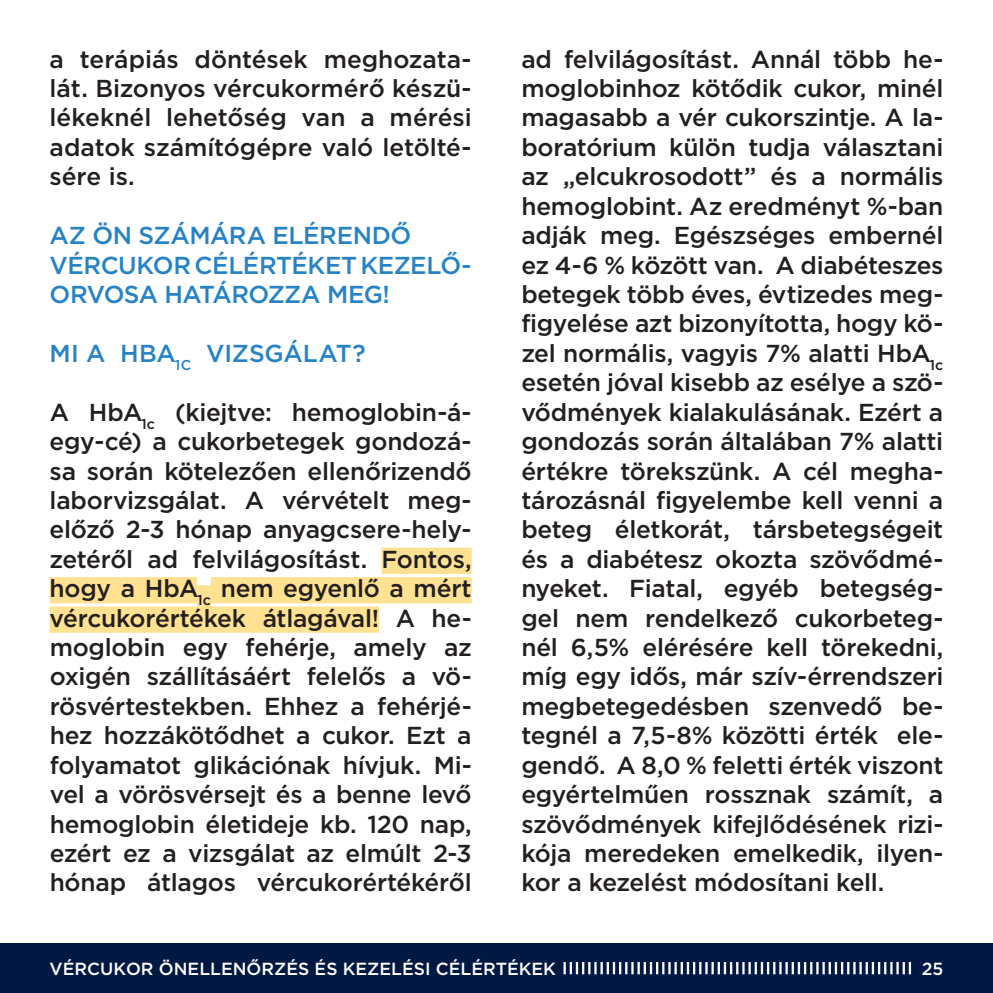
<style>
.page{position:relative;width:993px;height:993px;background:#fff}
.page>*{position:absolute;margin:0;border:0;box-sizing:border-box;transform-origin:0 0}
.t1{font:500 24.5px/29.4px "Gotham H";letter-spacing:-.01em;color:#231f20;text-align:justify}
.t2{font:500 24.5px/29.4px "Gotham H";letter-spacing:-.015em;color:#2783c5}
.t3{font:500 24.5px "Gotham H";letter-spacing:.005em;color:#2783c5}
.t4{font:500 17.5px "Gotham H";color:#fff}
</style>
<div class="page">
<div style="left:0;top:943px;width:992px;height:49px;background:#001942"></div>
<div style="left:381px;top:547px;width:90px;height:26px;background:#ffe192"></div>
<div style="left:50px;top:577px;width:147px;height:26px;background:#ffe192"></div>
<div style="left:197px;top:585px;width:14px;height:26px;background:#ffe192"></div>
<div style="left:211px;top:577px;width:260px;height:26px;background:#ffe192"></div>
<div style="left:50px;top:606px;width:329px;height:26px;background:#ffe192"></div>
<svg style="left:563px;top:962px;width:347px;height:11px"></svg>
<p class="t1" style="left:50px;top:44px;width:423px">a terápiás döntések meghozata&shy;lát. Bizonyos vércukormérô készü&shy;lékeknél lehetôség van a mérési adatok számítógépre való letölté&shy;sére is.</p>
<p class="t2" style="left:50px;top:220px;width:420px">Az ö n számára elérendô vércukor célértéket kezelô&shy;orvosa határozza m eg!</p>
<p class="t3" style="left:50px;top:339px;width:317px">Mi a HbA<sub>1c</sub> vizsgálat?</p>
<p class="t1" style="left:50px;top:396px;width:423px">A H bA<sub>1c</sub> (kiejtve: hemoglobin-á&shy;egy-cé) a cukorbetegek gondozá&shy;sa során kötelezôen ellenôrizendô laborvizsgálat. A vérvételt meg&shy;elôzô 2-3 hónap anyagcsere-hely&shy;zetérôl ad felvilágosítást. Fontos, hogy a H bA<sub>1c</sub> nem egyenlô a mért vércukorértékek átlagával! A he&shy;moglobin egy fehérje, amely az oxigén szállításáért felelôs a vö&shy;rösvértestekben. Ehhez a fehérjé&shy;hez hozzákötôdhet a cukor. Ezt a folyamatot glikációnak hívjuk. Mi&shy;vel a vörösvérsejt és a benne levô hemoglobin életideje kb. 120 nap, ezért ez a vizsgálat az elmúlt 2-3 hónap átlagos vércukorértékérôl</p>
<p class="t1" style="left:521px;top:44px;width:423px">ad felvilágosítást. Annál több he&shy;moglobinhoz kötôdik cukor, minél magasabb a vér cukorszintje. A la&shy;boratórium külön tudja választani az „elcukrosodott” és a normális hemoglobint. Az eredményt %-ban adják meg. Egészséges embernél ez 4-6 % között van. A diabéteszes betegek több éves, évtizedes meg&shy;figyelése azt bizonyította, hogy kö&shy;zel normális, vagyis 7% alatti H bA<sub>1c </sub>esetén jóval kisebb az esélye a szö&shy;vôdmények kialakulásának. Ezért a gondozás során általában 7% alatti értékre törekszünk. A cél megha&shy;tározásnál figyelembe kell venni a beteg életkorát, társbetegségeit és a diabétesz okozta szövôdmé&shy;nyeket. Fiatal, egyéb betegség&shy;gel nem rendelkezô cukorbeteg&shy;nél 6,5% elérésére kell törekedni, míg egy idôs, már szív-érrendszeri megbetegedésben szenvedô be&shy;tegnél a 7,5-8% közötti érték ele&shy;gendô. A 8,0 % feletti érték viszont egyértelmûen rossznak számít, a szövôdmények kifejlôdésének rizi&shy;kója meredeken emelkedik, ilyen&shy;kor a kezelést módosítani kell.</p>
<p class="t4" style="left:50px;top:958px;width:507px">Vércukor önellenôrzés és kezelési célértékek</p>
<p class="t4" style="left:921px;top:958px;width:23px">25</p>
</div>
